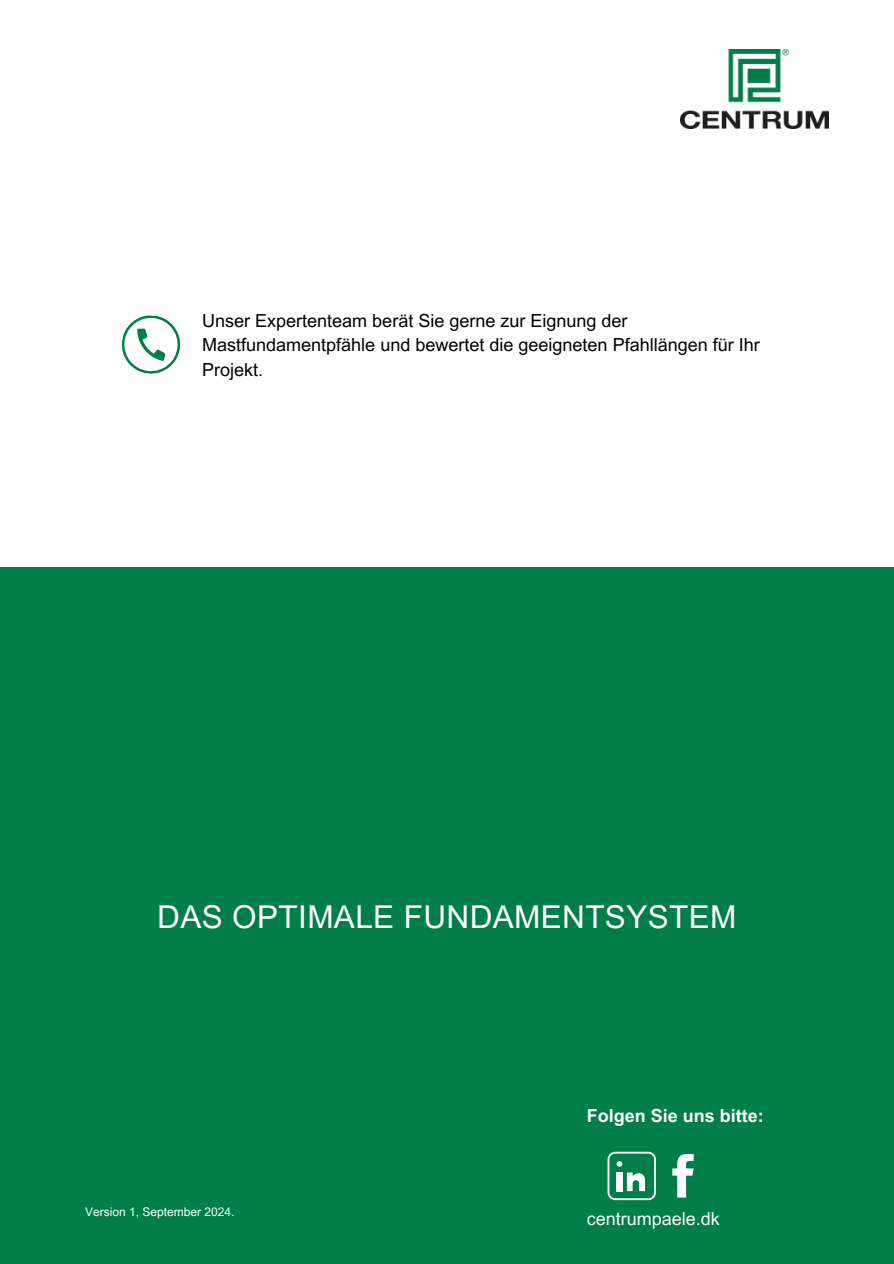
<style>
.page{position:relative;width:894px;height:1264px;background:#fff}
.page>*{position:absolute;margin:0;border:0;box-sizing:border-box;transform-origin:0 0}
.t1{font:31.5px "Arial MT Pro";letter-spacing:.01em;color:#fefefe}
.t2{font:18px/24.8px "Arial MT Pro";color:#000}
.t3{font:700 18px "Arial MT Pro";color:#fff}
.t4{font:18px "Arial MT Pro";color:#fff}
.t5{font:12px "Arial MT Pro";color:#fff}
</style>
<div class="page">
<img style="left:680px;top:50px;width:148px;height:79px">
<div style="left:0;top:567px;width:893px;height:696px;background:#007e47"></div>
<svg style="left:607px;top:1151px;width:48px;height:49px"></svg>
<svg style="left:672px;top:1154px;width:21px;height:43px"></svg>
<svg style="left:122px;top:315px;width:58px;height:59px"></svg>
<p class="t2" style="left:202px;top:309px;width:559px">Unser Expertenteam berät Sie gerne zur Eignung der<br>Mastfundamentpfähle und bewertet die geeigneten Pfahllängen für Ihr<br>Projekt.</p>
<h1 class="t1" style="left:157px;top:898px;width:580px">DAS OPTIMALE FUNDAMENTSYSTEM</h1>
<p class="t5" style="left:85px;top:1205px;width:151px">Version 1, September 2024.</p>
<p class="t3" style="left:586px;top:1105px;width:179px">Folgen Sie uns bitte:</p>
<p class="t4" style="left:586px;top:1207px;width:135px">centrumpaele.dk</p>
</div>
